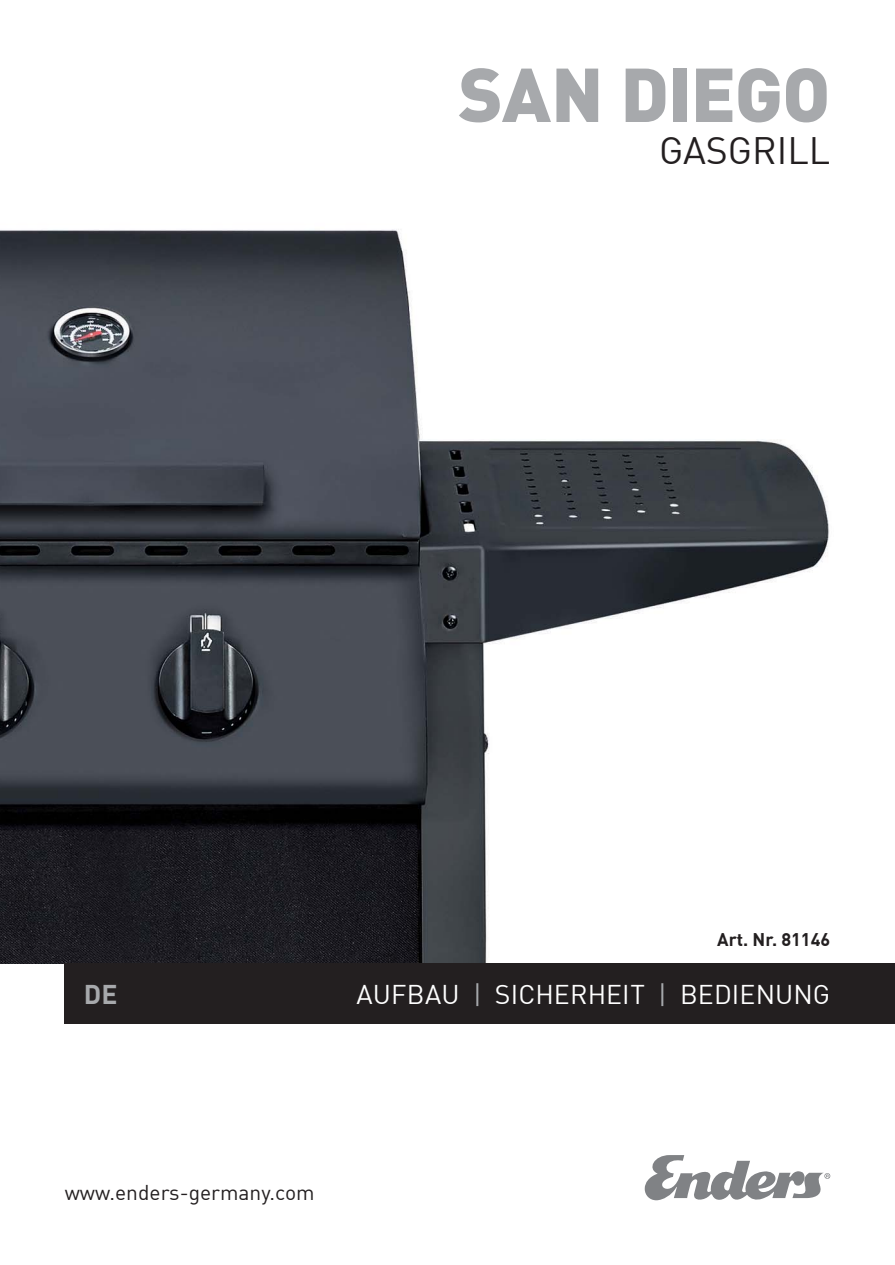
<style>
.page{position:relative;width:895px;height:1265px;background:#fff}
.page>*{position:absolute;margin:0;border:0;box-sizing:border-box;transform-origin:0 0}
.t1{font:900 75px "DIN Offc";letter-spacing:-.015em;color:#a7a9ac}
.t2{font:37.5px "DIN Offc";color:#231f20}
.t3{font:26.55px "DIN Offc";letter-spacing:.005em;color:#fff}
.t4{font:700 26.55px "DIN Offc";color:#a7a9ac}
.t5{font:21px "DIN Offc";color:#231f20}
.t6{font:700 18px "DIN Offc";color:#231f20}
.s1{color:#a7a9ac}
</style>
<div class="page">
<img style="left:0;top:229px;width:829px;height:734px">
<div style="left:65px;top:963px;width:830px;height:60px;background:#231f20"></div>
<svg style="left:645px;top:1155px;width:185px;height:46px"></svg>
<h1 class="t1" style="left:458px;top:44px;width:373px">SAN DIEGO</h1>
<h2 class="t2" style="left:659px;top:125px;width:173px">GASGRILL</h2>
<p class="t6" style="left:717px;top:927px;width:115px">Art. Nr. 81146</p>
<p class="t4" style="left:84px;top:976px;width:35px">DE</p>
<p class="t3" style="left:356px;top:976px;width:475px">AUFBAU <span class="s1">|</span> SICHERHEIT <span class="s1">|</span> BEDIENUNG</p>
<p class="t5" style="left:65px;top:1178px;width:251px">www.enders-germany.com</p>
</div>
